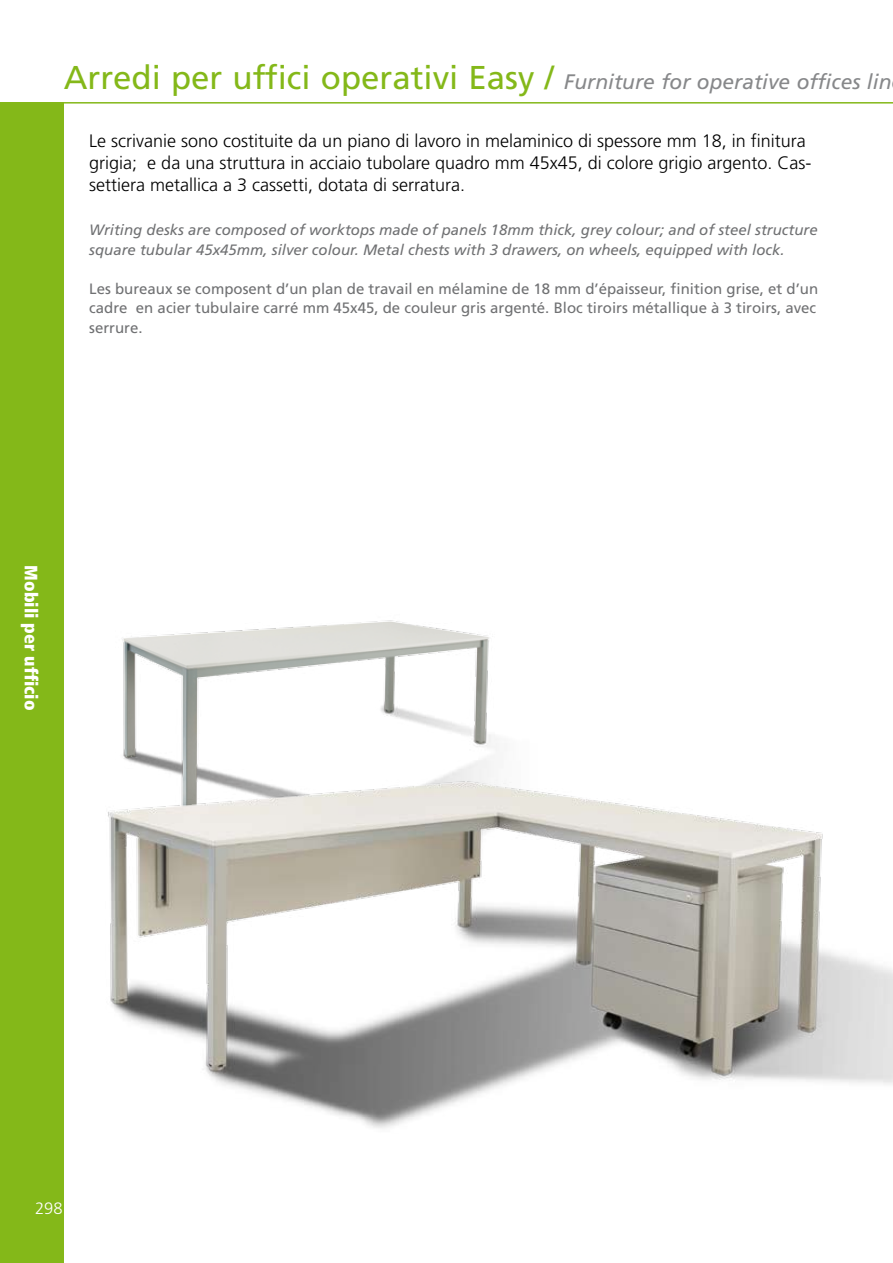
<style>
.page{position:relative;width:893px;height:1263px;background:#fff}
.page>*{position:absolute;margin:0;border:0;box-sizing:border-box;transform-origin:0 0}
.t1{font:italic 21px "Frutiger";color:#87888a}
.t2{font:300 18px/21.6px "Frutiger";color:#000}
.t3{font:900 condensed 18px "Frutiger";color:#fff}
.t4{font:300 16.5px "Frutiger";color:#fff}
.t5{font:15px/19.5px "Frutiger";color:#707173}
.t6{font:italic 15px/19.5px "Frutiger";color:#707173}
.s1{font-style:normal;font-size:33px;color:#84b819}
</style>
<div class="page">
<div style="left:0;top:102px;width:64px;height:1161px;background:#84b819"></div>
<hr style="left:0;top:102px;width:893px;height:2px;background:#84b819">
<img style="left:122px;top:620px;width:375px;height:127px">
<img style="left:108px;top:747px;width:785px;height:382px">
<p class="t1" style="left:64px;top:70px;width:829px"><span class="s1">Arredi per uffici operativi Easy /</span> Furniture for operative offices lin</p>
<p class="t2" style="left:89px;top:130px;width:724px">Le scrivanie sono costituite da un piano di lavoro in melaminico di spessore mm 18, in finitura grigia; e da una struttura in acciaio tubolare quadro mm 45x45, di colore grigio argento. Cas&shy;settiera metallica a 3 cassetti, dotata di serratura.</p>
<p class="t6" style="left:89px;top:220px;width:730px">Writing desks are composed of worktops made of panels 18mm thick, grey colour; and of steel structure square tubular 45x45mm, silver colour. Metal chests with 3 drawers, on wheels, equipped with lock.</p>
<p class="t5" style="left:89px;top:279px;width:730px">Les bureaux se composent d’un plan de travail en mélamine de 18 mm d’épaisseur, finition grise, et d’un cadre en acier tubulaire carré mm 45x45, de couleur gris argenté. Bloc tiroirs métallique à 3 tiroirs, avec serrure.</p>
<p class="t3" style="left:42px;top:565px;width:147px;rotate:90deg">Mobili per ufficio</p>
<p class="t4" style="left:35px;top:1198px;width:29px">298</p>
</div>
